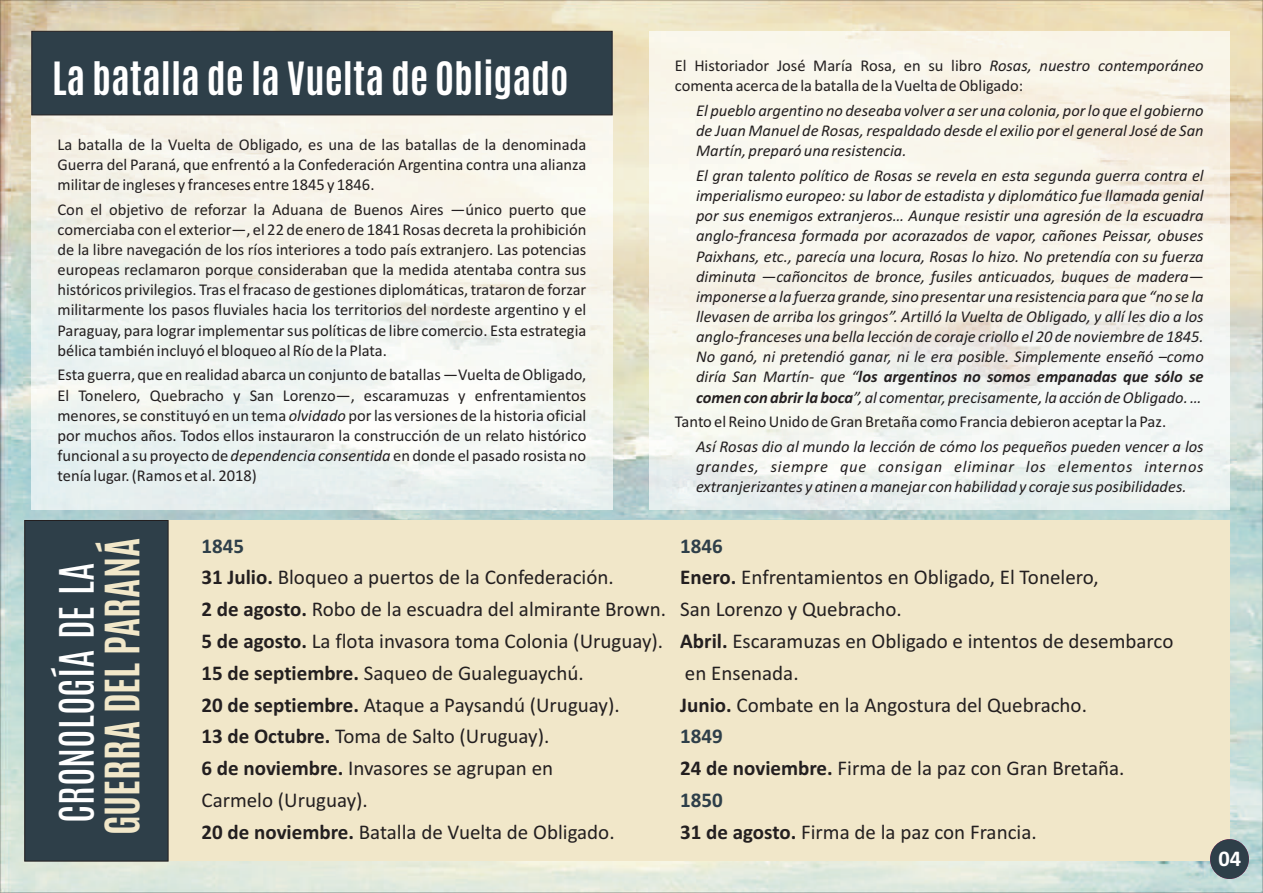
<style>
.page{position:relative;width:1263px;height:893px;background:#fff}
.page>*{position:absolute;margin:0;border:0;box-sizing:border-box;transform-origin:0 0}
.t1{font:700 40.35px "Antonio";color:#f1e7c9}
.t2{font:40.35px "Antonio";color:#fff}
.t3{font:700 39px "Antonio";color:#fff}
.t4{font:700 22.5px "Calibri";color:#fff}
.t5{font:21px/31.8px "Calibri";color:#231f20}
.t6{font:700 21px "Calibri";color:#2e3f49}
.t7{font:16.5px/20.1px "Calibri";color:#231f20;text-align:justify}
.t8{font:italic 16.5px/20.1px "Calibri";color:#231f20;text-align:justify}
.s1{font-style:italic}
.s2{font-weight:700}
.s3{font-weight:700;color:#2e3f49}
</style>
<div class="page">
<img style="left:0;top:0;width:1263px;height:893px">
<img style="left:32px;top:115px;width:580px;height:395px">
<img style="left:649px;top:31px;width:580px;height:479px">
<div style="left:25px;top:520px;width:1204px;height:341px;background:#f1e7c9"></div>
<div style="left:25px;top:520px;width:143px;height:341px;background:#2e3f49;border:1px solid #231f20"></div>
<div style="left:32px;top:31px;width:580px;height:84px;background:#2e3f49;border:1px solid #231f20"></div>
<div style="left:1210px;top:839px;width:39px;height:40px;background:#2e3f49;border-radius:50%"></div>
<h2 class="t3" style="left:52px;top:51px;width:518px">La batalla de la Vuelta de Obligado</h2>
<p class="t7" style="left:58px;top:136px;width:530px">La batalla de la Vuelta de Obligado, es una de las batallas de la denominada Guerra del Paraná, que enfrentó a la Confederación Argentina contra una alianza militar de ingleses y franceses entre 1845 y 1846.</p>
<p class="t7" style="left:57px;top:201px;width:530px">Con el objetivo de reforzar la Aduana de Buenos Aires —único puerto que comerciaba con el exterior—, el 22 de enero de 1841 Rosas decreta la prohibición de la libre navegación de los ríos interiores a todo país extranjero. Las potencias europeas reclamaron porque consideraban que la medida atentaba contra sus históricos privilegios. Tras el fracaso de gestiones diplomáticas,trataron de forzar militarmente los pasos fluviales hacia los territorios del nordeste argentino y el Paraguay, para lograr implementar sus políticas de libre comercio. Esta estrategia bélica también incluyó el bloqueo al Río de la Plata.</p>
<p class="t7" style="left:57px;top:366px;width:530px">Esta guerra, que en realidad abarca un conjunto de batallas —Vuelta de Obligado, El Tonelero, Quebracho y San Lorenzo—, escaramuzas y enfrentamientos menores, se constituyó en un tema <span class="s1">olvidado</span> por las versiones de la historia oficial por muchos años. Todos ellos instauraron la construcción de un relato histórico funcional a su proyecto de <span class="s1">dependencia consentida</span> en donde el pasado rosista no tenía lugar. (Ramos et al. 2018)</p>
<p class="t7" style="left:675px;top:57px;width:530px">El Historiador José María Rosa, en su libro <span class="s1">Rosas, nuestro contemporáneo </span>comenta acerca de la batalla de la Vuelta de Obligado:</p>
<p class="t8" style="left:696px;top:102px;width:509px">El pueblo argentino no deseaba volver a ser una colonia, por lo que el gobierno de Juan Manuel de Rosas, respaldado desde el exilio por el general José de San Martín, preparó una resistencia.</p>
<p class="t8" style="left:696px;top:167px;width:509px">El gran talento político de Rosas se revela en esta segunda guerra contra el imperialismo europeo: su labor de estadista y diplomático fue llamada genial por sus enemigos extranjeros… Aunque resistir una agresión de la escuadra anglo-francesa formada por acorazados de vapor, cañones Peissar, obuses Paixhans, etc., parecía una locura, Rosas lo hizo. No pretendía con su fuerza diminuta —cañoncitos de bronce, fusiles anticuados, buques de madera— imponerse a la fuerza grande, sino presentar una resistencia para que “no se la llevasen de arriba los gringos”. Artilló la Vuelta de Obligado, y allí les dio a los anglo-franceses una bella lección de coraje criollo el 20 de noviembre de 1845.<br>No ganó, ni pretendió ganar, ni le era posible. Simplemente enseñó –como diría San Martín- que “<span class="s2">los argentinos no somos empanadas que sólo se comen con abrir la boca</span>”, al comentar, precisamente, la acción de Obligado. …</p>
<p class="t7" style="left:675px;top:413px;width:493px">Tanto el Reino Unido de Gran Bretaña como Francia debieron aceptar la Paz.</p>
<p class="t8" style="left:696px;top:438px;width:509px">Así Rosas dio al mundo la lección de cómo los pequeños pueden vencer a los grandes, siempre que consigan eliminar los elementos internos extranjerizantes y atinen a manejar con habilidad y coraje sus posibilidades.</p>
<h1 class="t1" style="left:93px;top:835px;width:299px;rotate:-90deg">GUERRA DEL PARANÁ</h1>
<h1 class="t2" style="left:48px;top:823px;width:262px;rotate:-90deg">CRONOLOGÍA DE LA</h1>
<p class="t5" style="left:201px;top:531px;width:466px"><span class="s3">1845<br></span><span class="s2">31 Julio.</span> Bloqueo a puertos de la Confederación.<br><span class="s2">2 de agosto.</span> Robo de la escuadra del almirante Brown.<br><span class="s2">5 de agosto.</span> La flota invasora toma Colonia (Uruguay).<br><span class="s2">15 de septiembre.</span> Saqueo de Gualeguaychú.<br><span class="s2">20 de septiembre.</span> Ataque a Paysandú (Uruguay).<br><span class="s2">13 de Octubre.</span> Toma de Salto (Uruguay).<br><span class="s2">6 de noviembre.</span> Invasores se agrupan en<br>Carmelo (Uruguay).<br><span class="s2">20 de noviembre.</span> Batalla de Vuelta de Obligado.</p>
<p class="t6" style="left:680px;top:537px;width:44px">1846</p>
<p class="t5" style="left:680px;top:563px;width:495px"><span class="s2">Enero.</span> Enfrentamientos en Obligado, El Tonelero,<br>San Lorenzo y Quebracho.<br><span class="s2">Abril.</span> Escaramuzas en Obligado e intentos de desembarco en Ensenada.<br><span class="s2">Junio.</span> Combate en la Angostura del Quebracho.</p>
<p class="t6" style="left:680px;top:728px;width:44px">1849</p>
<p class="t5" style="left:680px;top:754px;width:446px"><span class="s2">24 de noviembre.</span> Firma de la paz con Gran Bretaña.</p>
<p class="t6" style="left:680px;top:791px;width:44px">1850</p>
<p class="t5" style="left:680px;top:817px;width:358px"><span class="s2">31 de agosto.</span> Firma de la paz con Francia.</p>
<h3 class="t4" style="left:1218px;top:849px;width:24px">04</h3>
</div>
